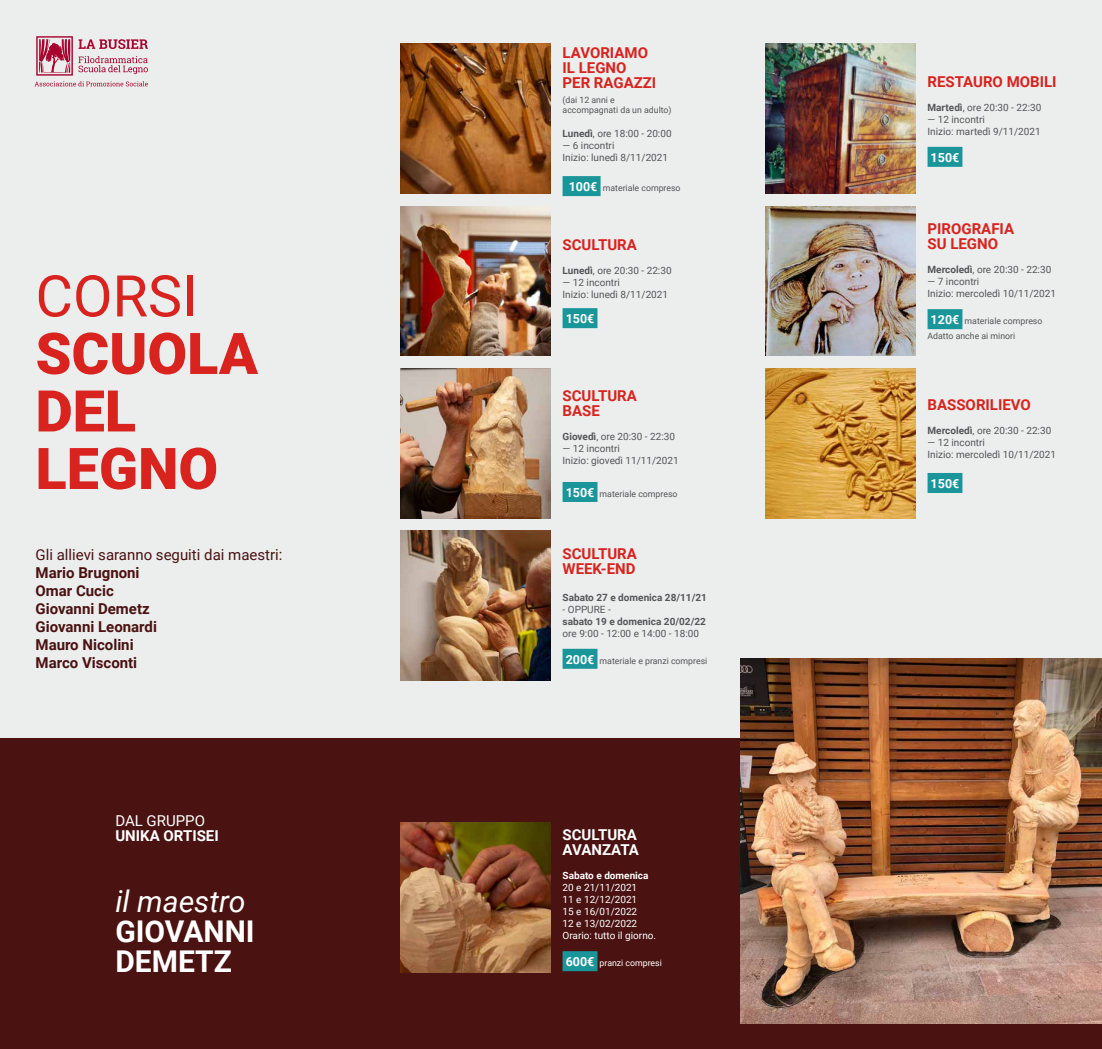
<style>
.page{position:relative;width:1102px;height:1049px;background:#eceded}
.page>*{position:absolute;margin:0;border:0;box-sizing:border-box;transform-origin:0 0}
.t1{font:900 57.5px/57.5px "Roboto";color:#d8231e}
.t2{font:57.5px "Roboto";color:#d8231e}
.t3{font:700 30px/30px "Roboto";color:#fff}
.t4{font:italic 30px "Roboto";color:#fff}
.t5{font:700 15px/15px "Roboto";color:#d8231e}
.t6{font:700 15px/18px "Roboto";color:#4a1211}
.t7{font:15px "Roboto";color:#4a1211}
.t8{font:700 15px/15px "Roboto";color:#fff}
.t9{font:15px "Roboto";color:#fff}
.t10{font:700 12.5px "Roboto";color:#fff}
.t11{font:10px/12px "Roboto";color:#555658}
.t12{font:10px/12px "Roboto";color:#fff}
.t13{font:700 10px "Roboto";color:#555658}
.t14{font:700 10px "Roboto";color:#fff}
.t15{font:8.75px/10.5px "Roboto";color:#555658}
.t16{font:8.75px "Roboto";color:#fff}
.s1{font-weight:700}
.s2{font-weight:700;font-size:12.5px;color:#fff}
.s3{font-weight:700;font-size:12.5px}
</style>
<div class="page">
<img style="left:765px;top:44px;width:150px;height:150px">
<div style="left:563px;top:176px;width:38px;height:20px;background:#1a969b"></div>
<img style="left:400px;top:44px;width:150px;height:150px">
<div style="left:0;top:738px;width:1102px;height:311px;background:#4a1211"></div>
<div style="left:563px;top:649px;width:34px;height:20px;background:#1a969b"></div>
<img style="left:400px;top:531px;width:150px;height:149px">
<div style="left:563px;top:482px;width:34px;height:20px;background:#1a969b"></div>
<img style="left:400px;top:368px;width:150px;height:150px">
<div style="left:563px;top:308px;width:34px;height:20px;background:#1a969b"></div>
<img style="left:400px;top:206px;width:150px;height:150px">
<div style="left:563px;top:951px;width:34px;height:20px;background:#1a969b"></div>
<img style="left:400px;top:823px;width:150px;height:149px">
<svg style="left:35px;top:36px;width:113px;height:50px"></svg>
<div style="left:928px;top:473px;width:34px;height:20px;background:#1a969b"></div>
<img style="left:765px;top:368px;width:150px;height:150px">
<img style="left:765px;top:206px;width:150px;height:150px">
<div style="left:928px;top:309px;width:34px;height:20px;background:#1a969b"></div>
<div style="left:928px;top:147px;width:34px;height:20px;background:#1a969b"></div>
<img style="left:741px;top:659px;width:361px;height:365px">
<h1 class="t2" style="left:36px;top:256px;width:164px">CORSI</h1>
<h1 class="t1" style="left:36px;top:323px;width:224px">SCUOLA<br>DEL<br>LEGNO</h1>
<h3 class="t7" style="left:36px;top:544px;width:248px">Gli allievi saranno seguiti dai maestri:</h3>
<h3 class="t6" style="left:36px;top:563px;width:123px">Mario Brugnoni<br>Omar Cucic<br>Giovanni Demetz<br>Giovanni Leonardi<br>Mauro Nicolini<br>Marco Visconti</h3>
<h3 class="t9" style="left:115px;top:810px;width:91px">DAL GRUPPO</h3>
<h3 class="t8" style="left:115px;top:828px;width:105px">UNIKA ORTISEI</h3>
<h2 class="t4" style="left:115px;top:881px;width:132px">il maestro</h2>
<h2 class="t3" style="left:115px;top:915px;width:141px">GIOVANNI<br>DEMETZ</h2>
<h3 class="t5" style="left:563px;top:44px;width:95px">LAVORIAMO<br>IL LEGNO<br>PER RAGAZZI</h3>
<p class="t15" style="left:563px;top:94px;width:111px">(dai 12 anni e accompagnati da un adulto)</p>
<p class="t11" style="left:563px;top:127px;width:111px"><span class="s1">Lunedì</span>, ore 18:00 - 20:00</p>
<p class="t11" style="left:563px;top:139px;width:107px">— 6 incontri<br>Inizio: lunedì 8/11/2021</p>
<p class="t15" style="left:569px;top:182px;width:113px"><span class="s2">100€</span> materiale compreso</p>
<h3 class="t5" style="left:563px;top:237px;width:76px">SCULTURA</h3>
<p class="t11" style="left:563px;top:264px;width:111px"><span class="s1">Lunedì</span>, ore 20:30 - 22:30</p>
<p class="t11" style="left:563px;top:276px;width:107px">— 12 incontri<br>Inizio: lunedì 8/11/2021</p>
<p class="t10" style="left:566px;top:310px;width:30px">150€</p>
<h3 class="t5" style="left:563px;top:388px;width:76px">SCULTURA<br>BASE</h3>
<p class="t11" style="left:563px;top:430px;width:114px"><span class="s1">Giovedì</span>, ore 20:30 - 22:30</p>
<p class="t11" style="left:563px;top:442px;width:118px">— 12 incontri<br>Inizio: giovedì 11/11/2021</p>
<p class="t15" style="left:566px;top:488px;width:113px"><span class="s2">150€</span> materiale compreso</p>
<h3 class="t5" style="left:563px;top:545px;width:76px">SCULTURA<br>WEEK-END</h3>
<p class="t13" style="left:563px;top:590px;width:146px">Sabato 27 e domenica 28/11/21</p>
<p class="t11" style="left:563px;top:603px;width:50px">- OPPURE -</p>
<p class="t13" style="left:563px;top:614px;width:145px">sabato 19 e domenica 20/02/22</p>
<p class="t11" style="left:563px;top:627px;width:138px">ore 9:00 - 12:00 e 14:00 - 18:00</p>
<p class="t15" style="left:566px;top:655px;width:143px"><span class="s2">200€</span> materiale e pranzi compresi</p>
<h3 class="t8" style="left:563px;top:827px;width:78px">SCULTURA<br>AVANZATA</h3>
<p class="t14" style="left:563px;top:868px;width:87px">Sabato e domenica</p>
<p class="t12" style="left:563px;top:881px;width:95px">20 e 21/11/2021<br>11 e 12/12/2021<br>15 e 16/01/2022<br>12 e 13/02/2022<br>Orario: tutto il giorno.</p>
<p class="t16" style="left:566px;top:957px;width:98px"><span class="s3">600€</span> pranzi compresi</p>
<h3 class="t5" style="left:928px;top:73px;width:131px">RESTAURO MOBILI</h3>
<p class="t11" style="left:928px;top:101px;width:115px"><span class="s1">Martedì</span>, ore 20:30 - 22:30</p>
<p class="t11" style="left:928px;top:113px;width:115px">— 12 incontri<br>Inizio: martedì 9/11/2021</p>
<p class="t10" style="left:931px;top:149px;width:30px">150€</p>
<h3 class="t5" style="left:928px;top:221px;width:88px">PIROGRAFIA<br>SU LEGNO</h3>
<p class="t11" style="left:928px;top:263px;width:125px"><span class="s1">Mercoledì</span>, ore 20:30 - 22:30</p>
<p class="t11" style="left:928px;top:275px;width:130px">— 7 incontri<br>Inizio: mercoledì 10/11/2021</p>
<p class="t15" style="left:928px;top:313px;width:116px;line-height:15px;text-indent:3px"><span class="s2">120€</span> materiale compreso<br>Adatto anche ai minori</p>
<h3 class="t5" style="left:928px;top:397px;width:105px">BASSORILIEVO</h3>
<p class="t11" style="left:928px;top:424px;width:125px"><span class="s1">Mercoledì</span>, ore 20:30 - 22:30</p>
<p class="t11" style="left:928px;top:436px;width:130px">— 12 incontri<br>Inizio: mercoledì 10/11/2021</p>
<p class="t10" style="left:931px;top:475px;width:30px">150€</p>
</div>
